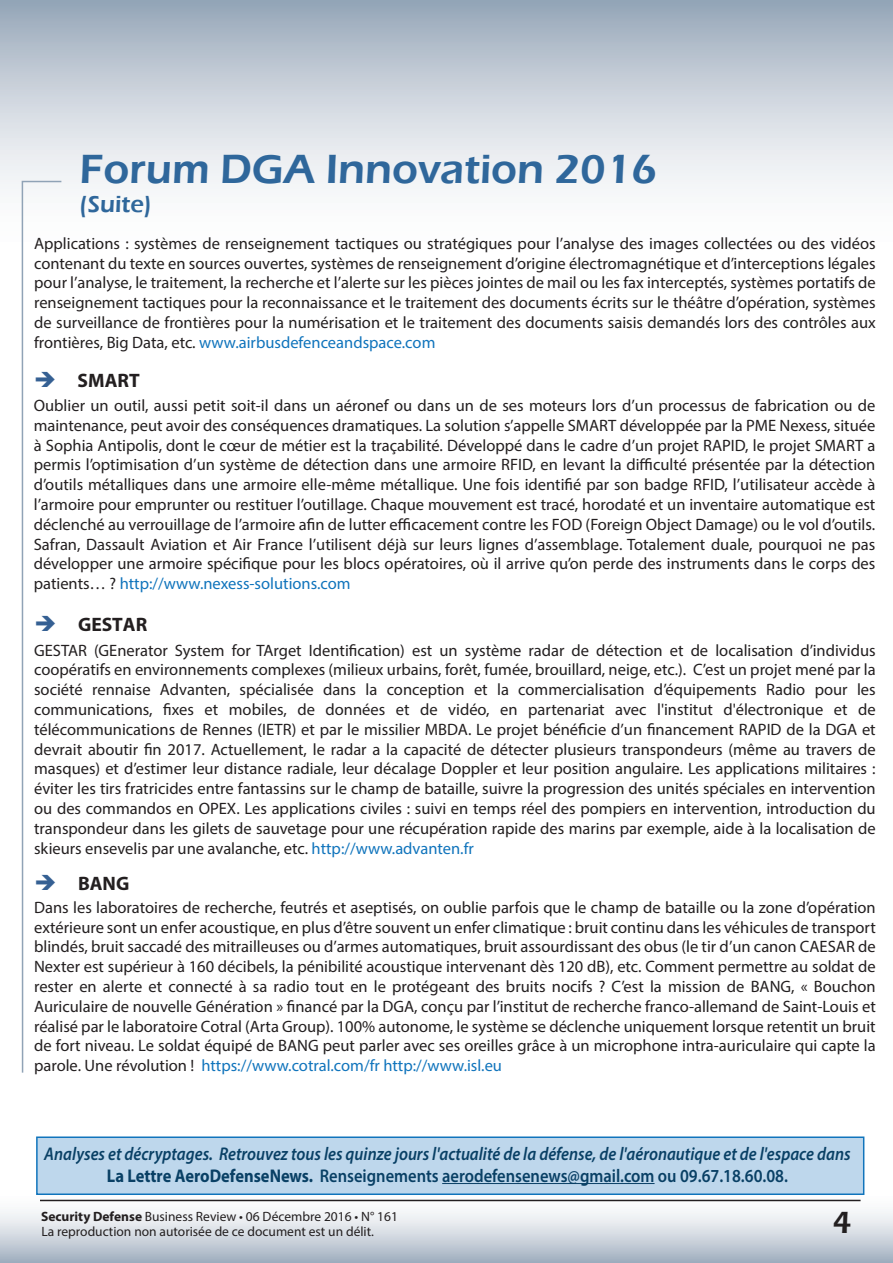
<style>
.page{position:relative;width:893px;height:1263px;background:#fff}
.page>*{position:absolute;margin:0;border:0;box-sizing:border-box;transform-origin:0 0}
.t1{font:600 42px "Eras ITC";color:#2f679b}
.t2{font:600 31.5px "Eras ITC";color:#231f20}
.t3{font:600 24px "Eras ITC";color:#2f679b}
.t4{font:700 19.5px "Myriad Pro";color:#231f20}
.t5{font:italic 600 18.45px/22.2px "Myriad Pro";color:#094065;text-align:center;scale:.89 1}
.t6{font:16.5px/19.8px "Myriad Pro";color:#231f20;text-align:justify}
.t7{font:13.5px/15.3px "Myriad Pro";color:#231f20}
.s1{color:#1074bc}
.s2{color:#356093}
.s3{font-weight:700;font-style:normal}
.s4{font-style:normal}
.s5{font-weight:700}
</style>
<div class="page">
<div style="left:0;top:0;width:893px;height:266px;background:linear-gradient(to bottom,#a1afbf,#fff)"></div>
<div style="left:0;top:1188px;width:893px;height:75px;background:linear-gradient(to bottom,#fff,#abb7c5)"></div>
<svg style="left:21px;top:180px;width:42px;height:893px"></svg>
<hr style="left:40px;top:1200px;width:821px;height:1px;background:#231f20">
<div style="left:36px;top:1136px;width:828px;height:59px;background:#bed7ec;border:2px solid #1074bc"></div>
<hr style="left:442px;top:1183px;width:213px;height:1px;background:#094065">
<h1 class="t1" style="left:80px;top:145px;width:579px">Forum DGA Innovation 2016</h1>
<h3 class="t3" style="left:80px;top:190px;width:74px">(Suite)</h3>
<p class="t6" style="left:34px;top:233px;width:843px">Applications : systèmes de renseignement tactiques ou stratégiques pour l’analyse des images collectées ou des vidéos contenant du texte en sources ouvertes, systèmes de renseignement d’origine électromagnétique et d’interceptions légales pour l’analyse, le traitement, la recherche et l’alerte sur les pièces jointes de mail ou les fax interceptés, systèmes portatifs de renseignement tactiques pour la reconnaissance et le traitement des documents écrits sur le théâtre d’opération, systèmes de surveillance de frontières pour la numérisation et le traitement des documents saisis demandés lors des contrôles aux frontières, Big Data, etc. <span class="s1">www.airbusdefenceandspace.com</span></p>
<p class="t4" style="left:34px;top:367px;width:107px"><span class="s2">➔</span> SMART</p>
<p class="t6" style="left:34px;top:395px;width:843px">Oublier un outil, aussi petit soit-il dans un aéronef ou dans un de ses moteurs lors d’un processus de fabrication ou de maintenance, peut avoir des conséquences dramatiques. La solution s’appelle SMART développée par la PME Nexess, située à Sophia Antipolis, dont le cœur de métier est la traçabilité. Développé dans le cadre d’un projet RAPID, le projet SMART a permis l’optimisation d’un système de détection dans une armoire RFID, en levant la difficulté présentée par la détection d’outils métalliques dans une armoire elle-même métallique. Une fois identifié par son badge RFID, l’utilisateur accède à l’armoire pour emprunter ou restituer l’outillage. Chaque mouvement est tracé, horodaté et un inventaire automatique est déclenché au verrouillage de l’armoire afin de lutter efficacement contre les FOD (Foreign Object Damage) ou le vol d’outils.<br>Safran, Dassault Aviation et Air France l’utilisent déjà sur leurs lignes d’assemblage. Totalement duale, pourquoi ne pas développer une armoire spécifique pour les blocs opératoires, où il arrive qu’on perde des instruments dans le corps des patients… ? <span class="s1">http://www.nexess-solutions.com</span></p>
<p class="t4" style="left:35px;top:612px;width:114px"><span class="s2">➔</span> GESTAR</p>
<p class="t6" style="left:34px;top:640px;width:843px">GESTAR (GEnerator System for TArget Identification) est un système radar de détection et de localisation d’individus coopératifs en environnements complexes (milieux urbains, forêt, fumée, brouillard, neige, etc.). C’est un projet mené par la société rennaise Advanten, spécialisée dans la conception et la commercialisation d’équipements Radio pour les communications, fixes et mobiles, de données et de vidéo, en partenariat avec l'institut d'électronique et de télécommunications de Rennes (IETR) et par le missilier MBDA. Le projet bénéficie d’un financement RAPID de la DGA et devrait aboutir fin 2017. Actuellement, le radar a la capacité de détecter plusieurs transpondeurs (même au travers de masques) et d’estimer leur distance radiale, leur décalage Doppler et leur position angulaire. Les applications militaires : éviter les tirs fratricides entre fantassins sur le champ de bataille, suivre la progression des unités spéciales en intervention ou des commandos en OPEX. Les applications civiles : suivi en temps réel des pompiers en intervention, introduction du transpondeur dans les gilets de sauvetage pour une récupération rapide des marins par exemple, aide à la localisation de skieurs ensevelis par une avalanche, etc. <span class="s1">http://www.advanten.fr</span></p>
<p class="t4" style="left:35px;top:870px;width:96px"><span class="s2">➔</span> BANG</p>
<p class="t6" style="left:34px;top:897px;width:843px">Dans les laboratoires de recherche, feutrés et aseptisés, on oublie parfois que le champ de bataille ou la zone d’opération extérieure sont un enfer acoustique, en plus d’être souvent un enfer climatique : bruit continu dans les véhicules de transport blindés, bruit saccadé des mitrailleuses ou d’armes automatiques, bruit assourdissant des obus (le tir d’un canon CAESAR de Nexter est supérieur à 160 décibels, la pénibilité acoustique intervenant dès 120 dB), etc. Comment permettre au soldat de rester en alerte et connecté à sa radio tout en le protégeant des bruits nocifs ? C’est la mission de BANG, « Bouchon Auriculaire de nouvelle Génération » financé par la DGA, conçu par l’institut de recherche franco-allemand de Saint-Louis et réalisé par le laboratoire Cotral (Arta Group). 100% autonome, le système se déclenche uniquement lorsque retentit un bruit de fort niveau. Le soldat équipé de BANG peut parler avec ses oreilles grâce à un microphone intra-auriculaire qui capte la parole. Une révolution ! <span class="s1">https://www.cotral.com/fr http://www.isl.eu</span></p>
<p class="t5" style="left:44px;top:1142px;width:908px">Analyses et décryptages. Retrouvez tous les quinze jours l'actualité de la défense, de l'aéronautique et de l'espace dans<br><span class="s3">La Lettre AeroDefenseNews.</span> <span class="s4">Renseignements aerodefensenews@gmail.com ou 09.67.18.60.08.</span></p>
<p class="t7" style="left:41px;top:1208px;width:359px"><span class="s5">Security Defense</span> Business Review • 06 Décembre 2016 • N° 161<br>La reproduction non autorisée de ce document est un délit.</p>
<h2 class="t2" style="left:833px;top:1205px;width:21px">4</h2>
</div>
